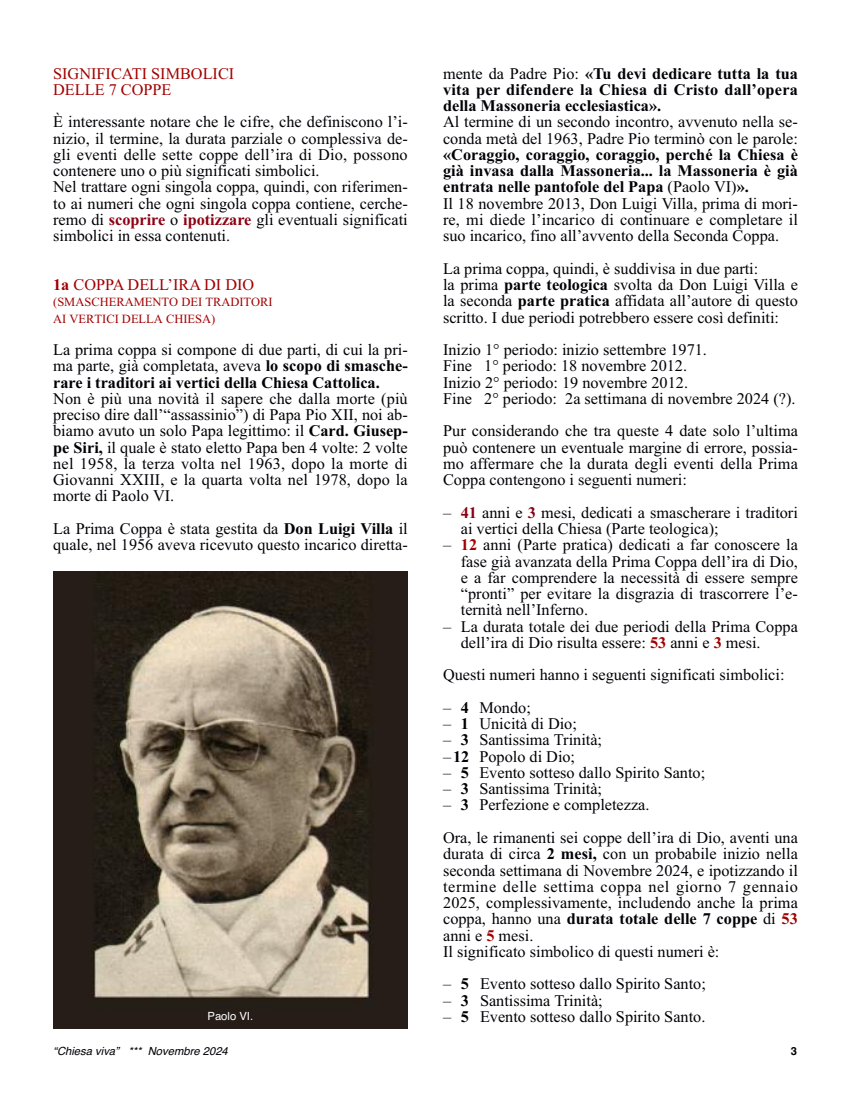
<style>
.page{position:relative;width:851px;height:1117px;background:#fff}
.page>*{position:absolute;margin:0;border:0;box-sizing:border-box;transform-origin:0 0}
.t1{font:16.25px/16.2px "Times New Roman";color:#000006}
.t2{font:700 16.25px/16.2px "Times New Roman";color:#000006;text-align:justify}
.t3{font:16.25px/16.2px "Times New Roman";color:#a20000}
.t4{font:12.5px/16.2px "Times New Roman";color:#a20000}
.t5{font:italic 11.25px "Helvetica";color:#000006}
.t6{font:11.25px "Helvetica";color:#fff}
.t7{font:700 11.25px "Helvetica";color:#000006}
.s1{font-weight:700;color:#8d0013}
.s2{font-weight:700}
.s3{font-weight:400}
.s4{font-weight:700;color:#880013}
.s5{font-weight:700;color:#a20000}
</style>
<div class="page">
<img style="left:53px;top:571px;width:354px;height:457px">
<p class="t3" style="left:53px;top:65px;width:183px">SIGNIFICATI SIMBOLICI<br>DELLE 7 COPPE</p>
<p class="t1" style="left:53px;top:114px;width:356px">È interessante notare che le cifre, che definiscono l’i&shy;nizio, il termine, la durata parziale o complessiva de&shy;gli eventi delle sette coppe dell’ira di Dio, possono contenere uno o più significati simbolici.<br>Nel trattare ogni singola coppa, quindi, con riferimen&shy;to ai numeri che ogni singola coppa contiene, cerche&shy;remo di <span class="s1">scoprire</span> o <span class="s1">ipotizzare</span> gli eventuali significati simbolici in essa contenuti.</p>
<p class="t3" style="left:53px;top:276px;width:203px"><span class="s2">1a</span> COPPA DELL’IRA DI DIO</p>
<p class="t4" style="left:53px;top:294px;width:221px">(SMASCHERAMENTO DEI TRADITORI<br>AI VERTICI DELLA CHIESA)</p>
<p class="t1" style="left:53px;top:341px;width:356px;text-align:justify">La prima coppa si compone di due parti, di cui la pri&shy;ma parte, già completata, aveva <span class="s2">lo scopo di smasche&shy;rare i traditori ai vertici della Chiesa Cattolica.</span></p>
<p class="t1" style="left:53px;top:390px;width:356px;text-align:justify">Non è più una novità il sapere che dalla morte (più preciso dire dall’“assassinio”) di Papa Pio XII, noi ab&shy;biamo avuto un solo Papa legittimo: il <span class="s2">Card. Giusep&shy;pe Siri,</span> il quale è stato eletto Papa ben 4 volte: 2 volte nel 1958, la terza volta nel 1963, dopo la morte di Giovanni XXIII, e la quarta volta nel 1978, dopo la morte di Paolo VI.</p>
<p class="t1" style="left:53px;top:520px;width:356px">La Prima Coppa è stata gestita da <span class="s2">Don Luigi Villa</span> il quale, nel 1956 aveva ricevuto questo incarico diretta-</p>
<p class="t2" style="left:443px;top:65px;width:356px"><span class="s3">mente da Padre Pio:</span> «Tu devi dedicare tutta la tua vita per difendere la Chiesa di Cristo dall’opera della Massoneria ecclesiastica».</p>
<p class="t1" style="left:443px;top:114px;width:356px">Al termine di un secondo incontro, avvenuto nella se&shy;conda metà del 1963, Padre Pio terminò con le parole:</p>
<p class="t1" style="left:443px;top:146px;width:356px"><span class="s2">«Coraggio, coraggio, coraggio, perché la Chiesa è già invasa dalla Massoneria... la Massoneria è già entrata nelle pantofole del Papa</span> (Paolo VI)<span class="s2">».<br></span>Il 18 novembre 2013, Don Luigi Villa, prima di mori&shy;re, mi diede l’incarico di continuare e completare il suo incarico, fino all’avvento della Seconda Coppa.</p>
<p class="t1" style="left:443px;top:260px;width:356px">La prima coppa, quindi, è suddivisa in due parti:<br>la prima <span class="s2">parte teologica</span> svolta da Don Luigi Villa e la seconda <span class="s2">parte pratica</span> affidata all’autore di questo scritto. I due periodi potrebbero essere così definiti:</p>
<p class="t1" style="left:443px;top:341px;width:354px">Inizio 1° periodo: inizio settembre 1971.<br>Fine 1° periodo: 18 novembre 2012.<br>Inizio 2° periodo: 19 novembre 2012.<br>Fine 2° periodo: 2a settimana di novembre 2024 (?).</p>
<p class="t1" style="left:443px;top:422px;width:356px;text-align:justify">Pur considerando che tra queste 4 date solo l’ultima può contenere un eventuale margine di errore, possia&shy;mo affermare che la durata degli eventi della Prima Coppa contengono i seguenti numeri:</p>
<p class="t1" style="left:461px;top:504px;width:338px;text-indent:-18px">– <span class="s4">41</span> anni e <span class="s4">3</span> mesi, dedicati a smascherare i traditori ai vertici della Chiesa (Parte teologica);</p>
<p class="t1" style="left:461px;top:536px;width:338px;text-align:justify;text-indent:-18px">– <span class="s5">12</span> anni (Parte pratica) dedicati a far conoscere la fase già avanzata della Prima Coppa dell’ira di Dio, e a far comprendere la necessità di essere sempre “pronti” per evitare la disgrazia di trascorrere l’e&shy;ternità nell’Inferno.</p>
<p class="t1" style="left:461px;top:617px;width:338px;text-indent:-18px">– La durata totale dei due periodi della Prima Coppa dell’ira di Dio risulta essere: <span class="s5">53</span> anni e <span class="s5">3</span> mesi.</p>
<p class="t1" style="left:443px;top:666px;width:343px">Questi numeri hanno i seguenti significati simbolici:</p>
<p class="t1" style="left:443px;top:699px;width:89px">– <span class="s2">4</span> Mondo;</p>
<p class="t1" style="left:443px;top:715px;width:135px">– <span class="s2">1</span> Unicità di Dio;</p>
<p class="t1" style="left:443px;top:731px;width:160px">– <span class="s2">3</span> Santissima Trinità; –<span class="s2">12</span> Popolo di Dio;</p>
<p class="t1" style="left:443px;top:764px;width:263px">– <span class="s2">5</span> Evento sotteso dallo Spirito Santo;</p>
<p class="t1" style="left:443px;top:780px;width:160px">– <span class="s2">3</span> Santissima Trinità;</p>
<p class="t1" style="left:443px;top:788px;width:356px;line-height:32.5px">– <span class="s2">3</span> Perfezione e completezza.<br>Ora, le rimanenti sei coppe dell’ira di Dio, aventi una</p>
<p class="t1" style="left:443px;top:845px;width:356px">durata di circa <span class="s2">2 mesi,</span> con un probabile inizio nella seconda settimana di Novembre 2024, e ipotizzando il termine delle settima coppa nel giorno 7 gennaio 2025, complessivamente, includendo anche la prima coppa, hanno una <span class="s2">durata totale delle 7 coppe</span> di <span class="s5">53 </span>anni e <span class="s5">5</span> mesi.<br>Il significato simbolico di questi numeri è:</p>
<p class="t1" style="left:443px;top:975px;width:264px">– <span class="s2">5</span> Evento sotteso dallo Spirito Santo;</p>
<p class="t1" style="left:443px;top:991px;width:161px">– <span class="s2">3</span> Santissima Trinità;</p>
<p class="t6" style="left:207px;top:1009px;width:47px">Paolo VI.</p>
<p class="t1" style="left:443px;top:1007px;width:264px">– <span class="s2">5</span> Evento sotteso dallo Spirito Santo.</p>
<p class="t5" style="left:53px;top:1044px;width:176px">“Chiesa viva” *** Novembre 2024</p>
<p class="t7" style="left:790px;top:1044px;width:8px">3</p>
</div>
